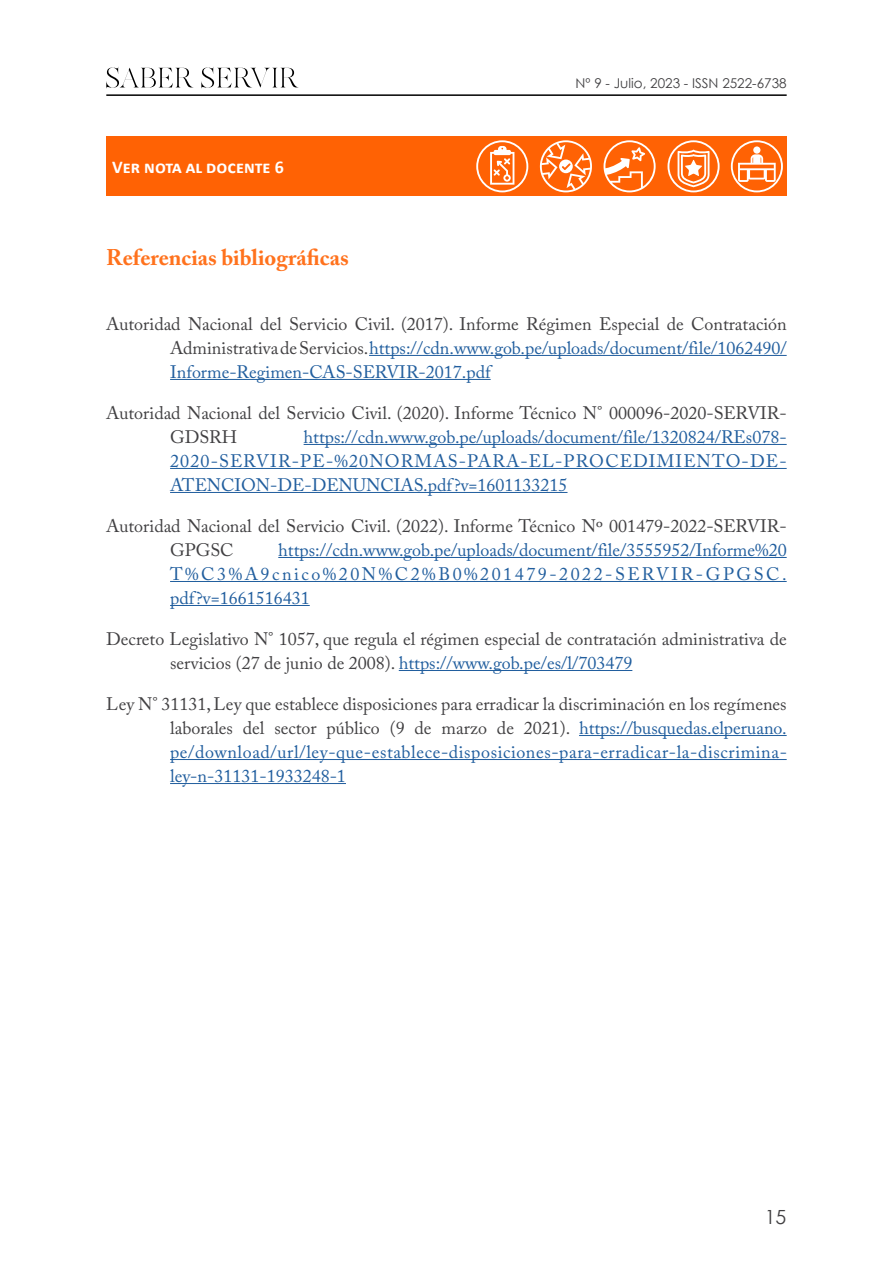
<style>
.page{position:relative;width:893px;height:1263px;background:#fff}
.page>*{position:absolute;margin:0;border:0;box-sizing:border-box;transform-origin:0 0}
.t1{font:700 22.5px "Adobe Caslon Pro";color:#ff721d}
.t2{font:19.5px "Century Gothic";color:#414042}
.t3{font:18px/24px "Adobe Caslon Pro";letter-spacing:.035em;color:#215e9e;text-align:justify}
.t4{font:18px/24px "Adobe Caslon Pro";color:#414042}
.t5{font:700 18px "Calibri";color:#fff}
.t6{font:13.5px "Century Gothic";color:#414042}
.s1{color:#215e9e}
.s2{color:#414042}
</style>
<div class="page">
<svg style="left:106px;top:67px;width:87px;height:21px"></svg>
<svg style="left:201px;top:67px;width:98px;height:21px"></svg>
<hr style="left:106px;top:94px;width:681px;height:2px;background:#000">
<hr style="left:369px;top:355px;width:418px;height:1px;background:#215e9e">
<hr style="left:170px;top:379px;width:321px;height:1px;background:#215e9e">
<hr style="left:304px;top:444px;width:483px;height:1px;background:#215e9e">
<hr style="left:170px;top:468px;width:617px;height:1px;background:#215e9e">
<hr style="left:170px;top:492px;width:397px;height:1px;background:#215e9e">
<hr style="left:278px;top:557px;width:509px;height:1px;background:#215e9e">
<hr style="left:170px;top:581px;width:617px;height:1px;background:#215e9e">
<hr style="left:170px;top:605px;width:140px;height:1px;background:#215e9e">
<hr style="left:399px;top:670px;width:233px;height:1px;background:#215e9e">
<hr style="left:579px;top:735px;width:208px;height:1px;background:#215e9e">
<hr style="left:170px;top:759px;width:617px;height:1px;background:#215e9e">
<hr style="left:170px;top:783px;width:176px;height:1px;background:#215e9e">
<div style="left:106px;top:136px;width:681px;height:60px;background:#ff6204"></div>
<svg style="left:604px;top:140px;width:52px;height:52px"></svg>
<svg style="left:731px;top:140px;width:52px;height:52px"></svg>
<svg style="left:476px;top:140px;width:52px;height:52px"></svg>
<svg style="left:540px;top:140px;width:52px;height:52px"></svg>
<svg style="left:667px;top:140px;width:53px;height:52px"></svg>
<p class="t5" style="left:112px;top:154px;width:173px">Ver nota al docente 6</p>
<p class="t1" style="left:106px;top:244px;width:244px">Referencias bibliográficas</p>
<p class="t6" style="left:576px;top:74px;width:213px">Nº 9 - Julio, 2023 - ISSN 2522-6738</p>
<p class="t4" style="left:170px;top:311px;width:618px;text-align:justify;text-indent:-64px">Autoridad Nacional del Servicio Civil. (2017). Informe Régimen Especial de Contratación Administrativa de Servicios. <span class="s1">https://cdn.www.gob.pe/uploads/document/file/1062490/ Informe-Regimen-CAS-SERVIR-2017.pdf</span></p>
<p class="t4" style="left:170px;top:400px;width:618px;text-indent:-64px">Autoridad Nacional del Servicio Civil. (2020). Informe Técnico N° 000096-2020-SERVIR-<br>GDSRH</p>
<p class="t3" style="left:170px;top:424px;width:618px;text-indent:134px">https://cdn.www.gob.pe/uploads/document/file/1320824/REs078- 2020-SERVIR-PE-%20NORMAS-PARA-EL-PROCEDIMIENTO-DE-ATENCION-DE-DENUNCIAS.pdf?v=1601133215</p>
<p class="t4" style="left:170px;top:513px;width:618px;text-indent:-64px">Autoridad Nacional del Servicio Civil. (2022). Informe Técnico Nº 001479-2022-SERVIR-<br>GPGSC</p>
<p class="t3" style="left:170px;top:537px;width:618px;text-indent:108px">https://cdn.www.gob.pe/uploads/document/file/3555952/Informe%20<br>T%C3%A9cnico%20N%C2%B0%201479-2022-SERVIR-GPGSC. pdf?v=1661516431</p>
<p class="t4" style="left:170px;top:626px;width:618px;text-indent:-64px">Decreto Legislativo N° 1057, que regula el régimen especial de contratación administrativa de servicios (27 de junio de 2008). <span class="s1">https://www.gob.pe/es/l/703479</span></p>
<p class="t3" style="left:170px;top:691px;width:618px;text-indent:-64px"><span class="s2">Ley N° 31131, Ley que establece disposiciones para erradicar la discriminación en los regímenes laborales del sector público (9 de marzo de 2021).</span> https://busquedas.elperuano. pe/download/url/ley-que-establece-disposiciones-para-erradicar-la-discrimina&shy;ley-n-31131-1933248-1</p>
<p class="t2" style="left:765px;top:1203px;width:23px">15</p>
</div>
